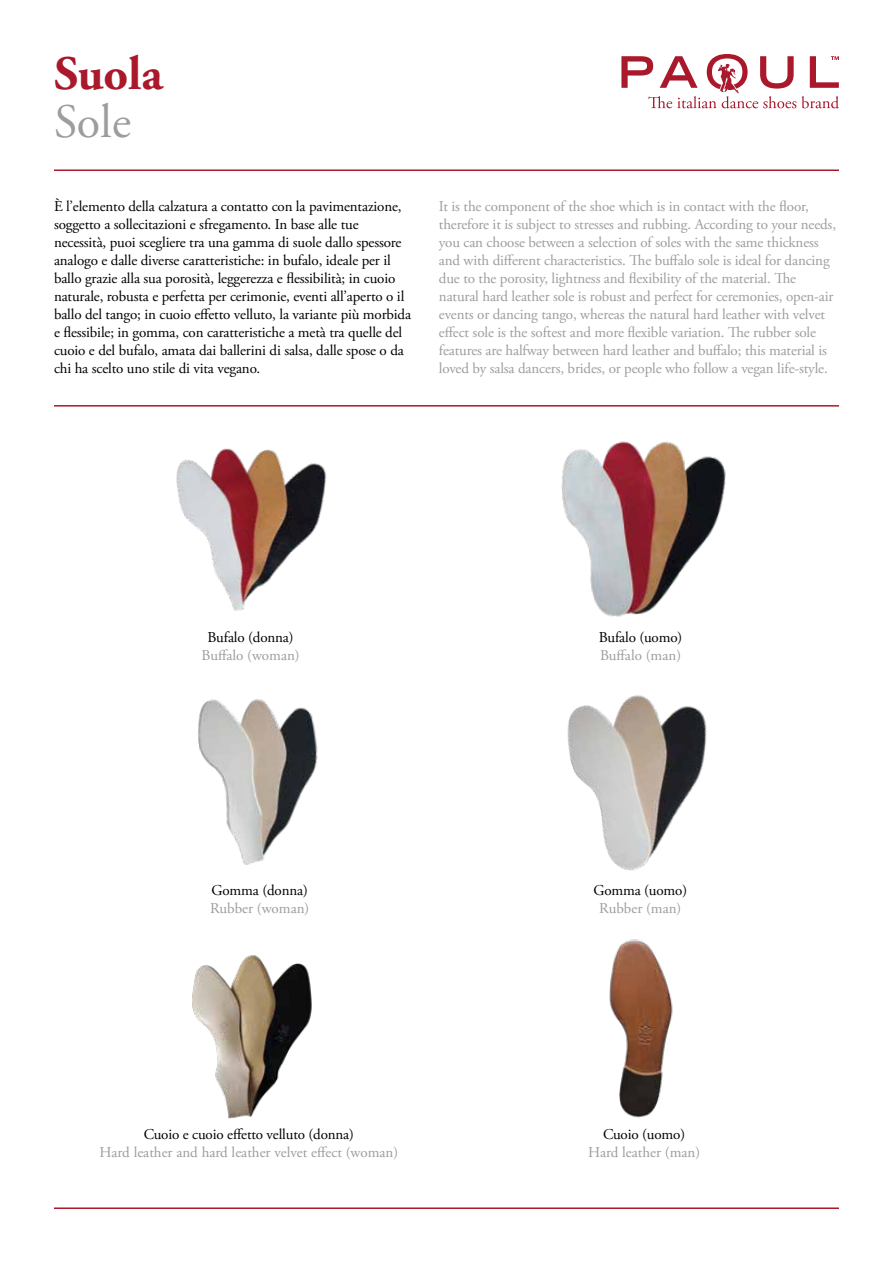
<style>
.page{position:relative;width:893px;height:1263px;background:#fff}
.page>*{position:absolute;margin:0;border:0;box-sizing:border-box;transform-origin:0 0}
.t1{font:700 48px "Adobe Garamond Pro";color:#aa182c}
.t2{font:48px "Adobe Garamond Pro";color:#9d9d9c}
.t3{font:15px/18px "Adobe Garamond Pro";letter-spacing:-.01em;color:#9d9d9c}
.t4{font:15px/18px "Adobe Garamond Pro";letter-spacing:-.01em;color:#000}
</style>
<div class="page">
<svg style="left:810px;top:56px;width:29px;height:32px"></svg>
<svg style="left:621px;top:54px;width:175px;height:54px"></svg>
<svg style="left:802px;top:96px;width:37px;height:12px"></svg>
<hr style="left:54px;top:169px;width:785px;height:2px;background:#aa182c">
<hr style="left:54px;top:405px;width:785px;height:2px;background:#aa182c">
<hr style="left:54px;top:1207px;width:785px;height:2px;background:#aa182c">
<img style="left:151px;top:405px;width:207px;height:206px">
<img style="left:197px;top:699px;width:121px;height:166px">
<img style="left:192px;top:955px;width:120px;height:164px">
<img style="left:539px;top:405px;width:209px;height:212px">
<img style="left:567px;top:695px;width:140px;height:176px">
<img style="left:609px;top:939px;width:64px;height:179px">
<h1 class="t1" style="left:54px;top:46px;width:110px">Suola</h1>
<h1 class="t2" style="left:54px;top:93px;width:79px">Sole</h1>
<p class="t4" style="left:54px;top:198px;width:359px">È l’elemento della calzatura a contatto con la pavimentazione, soggetto a sollecitazioni e sfregamento. In base alle tue necessità, puoi scegliere tra una gamma di suole dallo spessore analogo e dalle diverse caratteristiche: in bufalo, ideale per il ballo grazie alla sua porosità, leggerezza e flessibilità; in cuoio naturale, robusta e perfetta per cerimonie, eventi all’aperto o il ballo del tango; in cuoio effetto velluto, la variante più morbida e flessibile; in gomma, con caratteristiche a metà tra quelle del cuoio e del bufalo, amata dai ballerini di salsa, dalle spose o da chi ha scelto uno stile di vita vegano.</p>
<p class="t3" style="left:439px;top:198px;width:399px">It is the component of the shoe which is in contact with the floor, therefore it is subject to stresses and rubbing. According to your needs, you can choose between a selection of soles with the same thickness and with different characteristics. The buffalo sole is ideal for dancing due to the porosity, lightness and flexibility of the material. The natural hard leather sole is robust and perfect for ceremonies, open-air events or dancing tango, whereas the natural hard leather with velvet effect sole is the softest and more flexible variation. The rubber sole features are halfway between hard leather and buffalo; this material is loved by salsa dancers, brides, or people who follow a vegan life-style.</p>
<p class="t4" style="left:208px;top:629px;width:88px">Bufalo (donna)</p>
<p class="t3" style="left:201px;top:647px;width:100px">Buffalo (woman)</p>
<p class="t4" style="left:599px;top:629px;width:85px">Bufalo (uomo)</p>
<p class="t3" style="left:600px;top:647px;width:83px">Buffalo (man)</p>
<p class="t4" style="left:212px;top:882px;width:98px">Gomma (donna)</p>
<p class="t3" style="left:210px;top:900px;width:101px">Rubber (woman)</p>
<p class="t4" style="left:593px;top:882px;width:95px">Gomma (uomo)</p>
<p class="t3" style="left:599px;top:900px;width:84px">Rubber (man)</p>
<p class="t4" style="left:144px;top:1126px;width:212px">Cuoio e cuoio effetto velluto (donna)</p>
<p class="t3" style="left:99px;top:1144px;width:300px">Hard leather and hard leather velvet effect (woman)</p>
<p class="t4" style="left:603px;top:1126px;width:84px">Cuoio (uomo)</p>
<p class="t3" style="left:588px;top:1144px;width:114px">Hard leather (man)</p>
</div>
